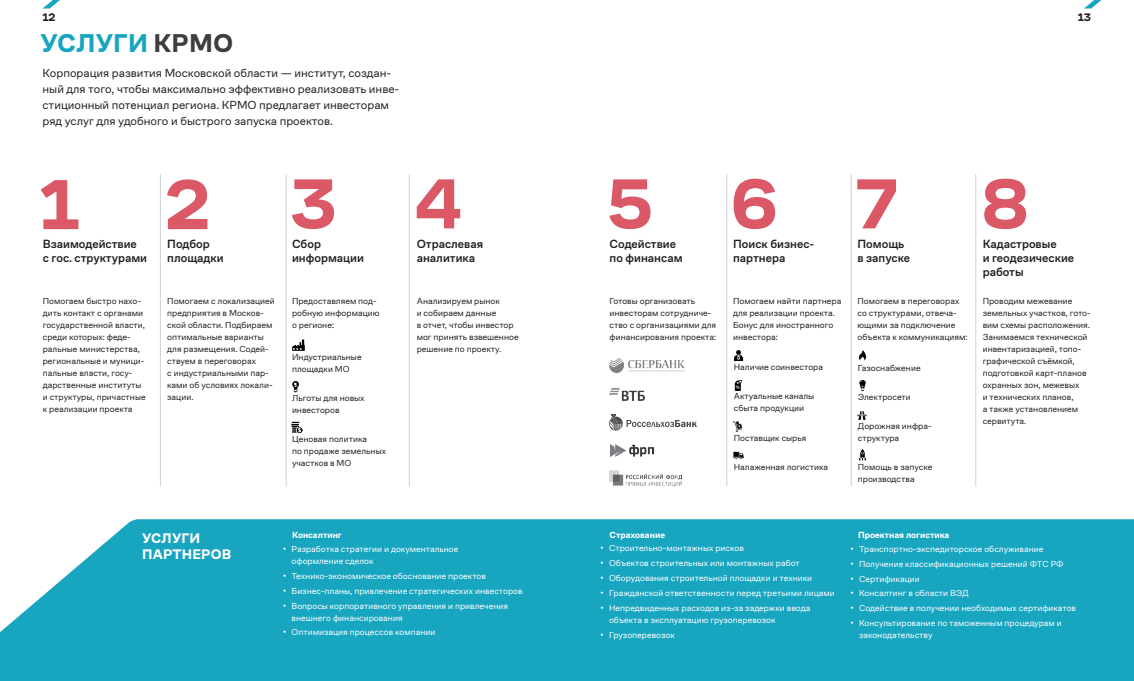
<style>
.page{position:relative;width:1134px;height:681px;background:#fff}
.page>*{position:absolute;margin:0;border:0;box-sizing:border-box;transform-origin:0 0}
.t1{font:700 72px "Co Fo Sans";color:#db5867}
.t2{font:700 26px "Co Fo Sans";letter-spacing:.01em;color:#18a5c0}
.header_14_16{font:700 14px/16px "Co Fo Sans";letter-spacing:.01em;color:#fff}
.t3{font:12px/16px "Co Fo Sans";color:#231f20}
.t4{font:500 12px/14px "Co Fo Sans";color:#231f20}
.t5{font:700 11px "Co Fo Sans";color:#231f20}
.t6{font:9px/12px "Co Fo Sans";color:#231f20}
.t7{font:9px/12px "Co Fo Sans";color:#fff}
.t8{font:700 9px "Co Fo Sans";color:#fff}
.s1{color:#3e3e3f}
.s2{font-weight:500}
</style>
<div class="page">
<svg style="left:609px;top:414px;width:88px;height:16px"></svg>
<div style="left:0;top:519px;width:1134px;height:161px;background:#18a5c0"></div>
<hr style="left:851px;top:174px;width:1px;height:312px;background:#d1d2d4">
<hr style="left:727px;top:174px;width:1px;height:312px;background:#d1d2d4">
<hr style="left:975px;top:174px;width:1px;height:312px;background:#d1d2d4">
<svg style="left:858px;top:350px;width:9px;height:10px"></svg>
<svg style="left:859px;top:380px;width:7px;height:10px"></svg>
<svg style="left:858px;top:411px;width:8px;height:9px"></svg>
<svg style="left:859px;top:449px;width:7px;height:11px"></svg>
<svg style="left:734px;top:351px;width:9px;height:9px"></svg>
<svg style="left:734px;top:380px;width:9px;height:10px"></svg>
<svg style="left:733px;top:421px;width:10px;height:10px"></svg>
<svg style="left:734px;top:451px;width:9px;height:9px"></svg>
<img style="left:609px;top:358px;width:75px;height:14px">
<img style="left:609px;top:388px;width:36px;height:12px">
<img style="left:610px;top:444px;width:43px;height:12px">
<img style="left:609px;top:470px;width:72px;height:17px">
<hr style="left:160px;top:174px;width:1px;height:312px;background:#d1d2d4">
<hr style="left:286px;top:174px;width:1px;height:312px;background:#d1d2d4">
<hr style="left:409px;top:174px;width:1px;height:312px;background:#d1d2d4">
<svg style="left:292px;top:339px;width:13px;height:12px"></svg>
<svg style="left:292px;top:381px;width:7px;height:11px"></svg>
<svg style="left:291px;top:421px;width:12px;height:12px"></svg>
<svg style="left:1084px;top:0;width:17px;height:9px"></svg>
<svg style="left:43px;top:0;width:17px;height:9px"></svg>
<p class="t5" style="left:43px;top:10px;width:15px">12</p>
<p class="t5" style="left:1078px;top:10px;width:15px">13</p>
<p class="t2" style="left:41px;top:27px;width:194px">УСЛУГИ <span class="s1">КРМО</span></p>
<p class="t3" style="left:43px;top:65px;width:358px">Корпорация развития Московской области — институт, создан&shy;ный для того, чтобы максимально эффективно реализовать инве&shy;стиционный потенциал региона. КРМО предлагает инвесторам ряд услуг для удобного и быстрого запуска проектов.</p>
<p class="t1" style="left:39px;top:160px;width:41px">1</p>
<p class="t1" style="left:165px;top:160px;width:47px">2</p>
<p class="t1" style="left:290px;top:159px;width:49px">3</p>
<p class="t1" style="left:414px;top:159px;width:50px">4</p>
<p class="t1" style="left:606px;top:159px;width:49px">5</p>
<p class="t1" style="left:730px;top:159px;width:50px">6</p>
<p class="t1" style="left:855px;top:159px;width:45px">7</p>
<p class="t1" style="left:980px;top:159px;width:51px">8</p>
<p class="t4" style="left:43px;top:237px;width:106px">Взаимодействие<br>с гос. структурами</p>
<p class="t4" style="left:167px;top:237px;width:58px">Подбор площадки</p>
<p class="t4" style="left:417px;top:237px;width:68px">Отраслевая аналитика</p>
<p class="t4" style="left:292px;top:237px;width:74px">Сбор информации</p>
<p class="t4" style="left:609px;top:237px;width:75px">Содействие по финансам</p>
<p class="t4" style="left:733px;top:237px;width:83px">Поиск бизнес&shy;партнера</p>
<p class="t4" style="left:857px;top:237px;width:54px">Помощь в запуске</p>
<p class="t4" style="left:983px;top:237px;width:93px">Кадастровые<br>и геодезические работы</p>
<p class="t6" style="left:43px;top:294px;width:104px">Помогаем быстро нахо&shy;дить контакт с органами государственной власти, среди которых: феде&shy;ральные министерства, региональные и муници&shy;пальные власти, госу&shy;дарственные институты и структуры, причастные к реализации проекта</p>
<p class="t6" style="left:292px;top:294px;width:89px">Предоставляем под&shy;робную информацию о регионе:</p>
<p class="t6" style="left:167px;top:294px;width:109px">Помогаем с локализацией предприятия в Москов&shy;ской области. Подбираем оптимальные варианты для размещения. Содей&shy;ствуем в переговорах<br>с индустриальными пар&shy;ками об условиях локали&shy;зации.</p>
<p class="t6" style="left:417px;top:294px;width:103px">Анализируем рынок<br>и собираем данные<br>в отчет, чтобы инвестор мог принять взвешенное решение по проекту.</p>
<p class="t6" style="left:292px;top:351px;width:71px">Индустриальные площадки МО</p>
<p class="t6" style="left:292px;top:392px;width:74px">Льготы для новых инвесторов</p>
<p class="t6" style="left:292px;top:433px;width:96px">Ценовая политика<br>по продаже земельных участков в МО</p>
<p class="t6" style="left:609px;top:295px;width:108px">Готовы организовать инвесторам сотрудниче&shy;ство с организациями для финансирования проекта:</p>
<p class="t6" style="left:733px;top:295px;width:110px">Помогаем найти партнера для реализации проекта.<br>Бонус для иностранного инвестора:</p>
<p class="t6" style="left:734px;top:361px;width:91px">Наличие соинвестора</p>
<p class="t6" style="left:734px;top:390px;width:82px">Актуальные каналы сбыта продукции</p>
<p class="t6" style="left:734px;top:431px;width:74px">Поставщик сырья</p>
<p class="t6" style="left:734px;top:460px;width:96px">Налаженная логистика</p>
<p class="t6" style="left:857px;top:295px;width:111px">Помогаем в переговорах со структурами, отвеча&shy;ющими за подключение объекта к коммуникациям:</p>
<p class="t6" style="left:983px;top:295px;width:110px">Проводим межевание земельных участков, гото&shy;вим схемы расположения.<br>Занимаемся технической инвентаризацией, топо&shy;графической съёмкой, подготовкой карт-планов охранных зон, межевых<br>и технических планов,<br>а также установлением сервитута.</p>
<p class="t6" style="left:858px;top:361px;width:64px">Газоснабжение</p>
<p class="t6" style="left:858px;top:390px;width:55px">Электросети</p>
<p class="t6" style="left:858px;top:419px;width:75px">Дорожная инфра&shy;структура</p>
<p class="t6" style="left:858px;top:460px;width:76px">Помощь в запуске производства</p>
<p class="header_14_16" style="left:142px;top:529px;width:90px">УСЛУГИ<br>ПАРТНЕРОВ</p>
<p class="t8" style="left:292px;top:529px;width:51px">Консалтинг</p>
<p class="t7" style="left:292px;top:542px;width:168px;text-indent:-9px"><span class="s2">•</span> Разработка стратегии и документальное оформление сделок</p>
<p class="t7" style="left:283px;top:569px;width:204px"><span class="s2">•</span> Технико-экономическое обоснование проектов</p>
<p class="t7" style="left:283px;top:584px;width:241px"><span class="s2">•</span> Бизнес-планы, привлечение стратегических инвесторов</p>
<p class="t7" style="left:292px;top:599px;width:218px;text-indent:-9px"><span class="s2">•</span> Вопросы корпоративного управления и привлечения внешнего финансирования</p>
<p class="t7" style="left:283px;top:626px;width:154px"><span class="s2">•</span> Оптимизация процессов компании</p>
<p class="t8" style="left:609px;top:529px;width:57px">Страхование</p>
<p class="t8" style="left:858px;top:529px;width:93px">Проектная логистика</p>
<p class="t7" style="left:600px;top:542px;width:145px"><span class="s2">•</span> Строительно-монтажных рисков</p>
<p class="t7" style="left:600px;top:557px;width:201px"><span class="s2">•</span> Объектов строительных или монтажных работ</p>
<p class="t7" style="left:600px;top:571px;width:213px"><span class="s2">•</span> Оборудования строительной площадки и техники</p>
<p class="t7" style="left:600px;top:586px;width:236px"><span class="s2">•</span> Гражданской ответственности перед третьими лицами</p>
<p class="t7" style="left:609px;top:601px;width:203px;text-indent:-9px"><span class="s2">•</span> Непредвиденных расходов из-за задержки ввода объекта в эксплуатацию грузоперевозок</p>
<p class="t7" style="left:600px;top:628px;width:76px"><span class="s2">•</span> Грузоперевозок</p>
<p class="t7" style="left:850px;top:542px;width:194px"><span class="s2">•</span> Транспортно-экспедиторское обслуживание</p>
<p class="t7" style="left:850px;top:557px;width:215px"><span class="s2">•</span> Получение классификационных решений ФТС РФ</p>
<p class="t7" style="left:850px;top:572px;width:71px"><span class="s2">•</span> Сертификации</p>
<p class="t7" style="left:850px;top:587px;width:120px"><span class="s2">•</span> Консалтинг в области ВЭД</p>
<p class="t7" style="left:850px;top:602px;width:227px"><span class="s2">•</span> Содействие в получении необходимых сертификатов</p>
<p class="t7" style="left:859px;top:616px;width:204px;text-indent:-9px"><span class="s2">•</span> Консультирование по таможенным процедурам и законодательству</p>
</div>
